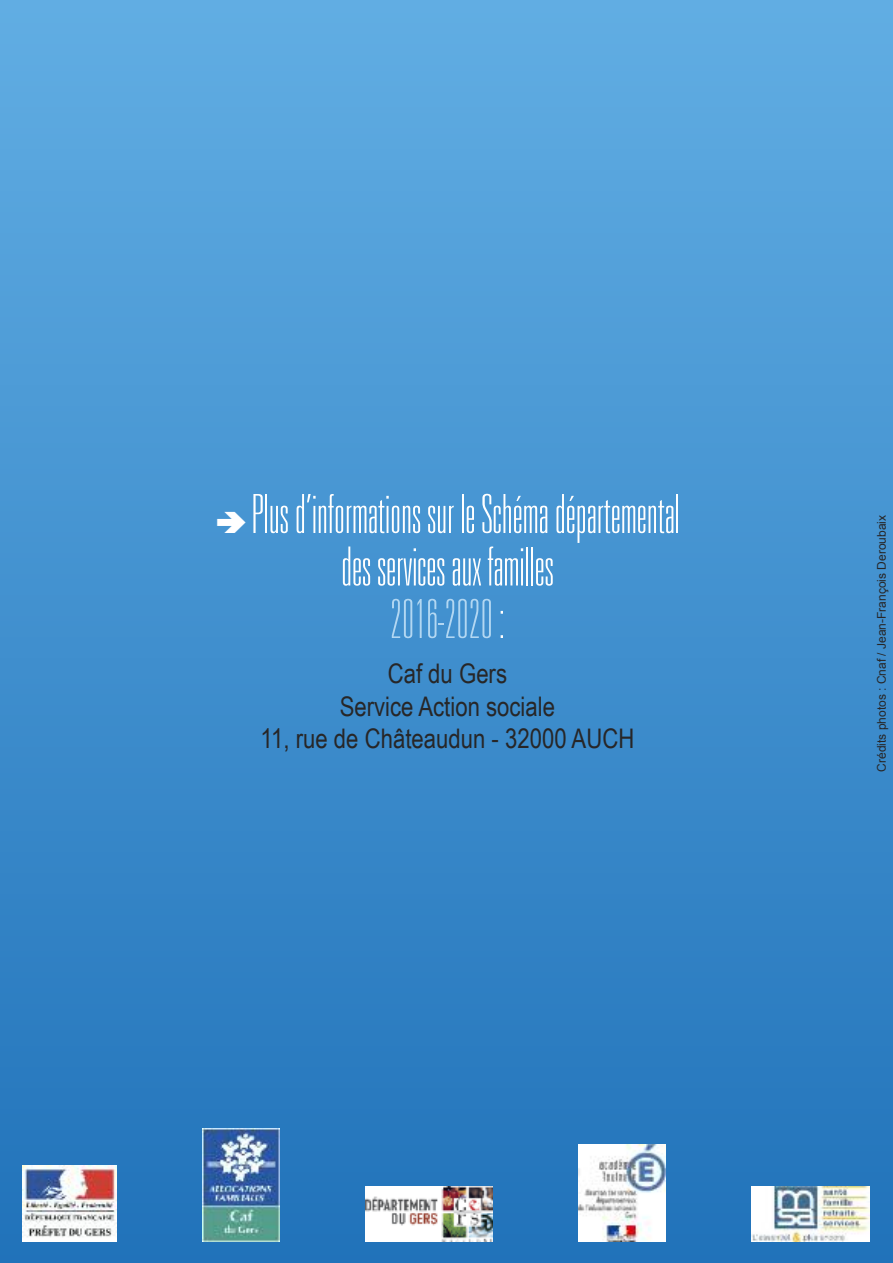
<style>
.page{position:relative;width:893px;height:1263px;background:#fff}
.page>*{position:absolute;margin:0;border:0;box-sizing:border-box;transform-origin:0 0}
.t1{font:100 ultra-condensed 54px "Univers LT Std";color:#fff}
.t2{font:100 ultra-condensed 54px "Univers LT Std";color:#b2d7f2}
.t3{font:27px/32.4px "Arial Narrow";color:#272627;text-align:center}
.t4{font:12px "Arial";color:#272627}
.s1{color:#fff}
</style>
<div class="page">
<div style="left:0;top:0;width:893px;height:1263px;background:linear-gradient(to bottom,#61ade3,#2173ba)"></div>
<img style="left:23px;top:1165px;width:93px;height:77px">
<img style="left:202px;top:1129px;width:77px;height:113px">
<img style="left:365px;top:1186px;width:128px;height:56px">
<img style="left:579px;top:1144px;width:86px;height:98px">
<img style="left:751px;top:1186px;width:119px;height:56px">
<svg style="left:217px;top:511px;width:29px;height:22px"></svg>
<p class="t1" style="left:252px;top:494px;width:430px">Plusd’informationssurleSchémadépartemental</p>
<p class="t1" style="left:341px;top:546px;width:214px">desservicesauxfamiles</p>
<p class="t2" style="left:390px;top:599px;width:116px">2016-2020<span class="s1">:</span></p>
<p class="t3" style="left:260px;top:657px;width:375px">Caf du Gers<br>Service Action sociale<br>11, rue de Châteaudun - 32000 AUCH</p>
<p class="t4" style="left:875px;top:772px;width:258px;rotate:-90deg">Crédits photos : Cnaf / Jean-François Deroubaix</p>
</div>
